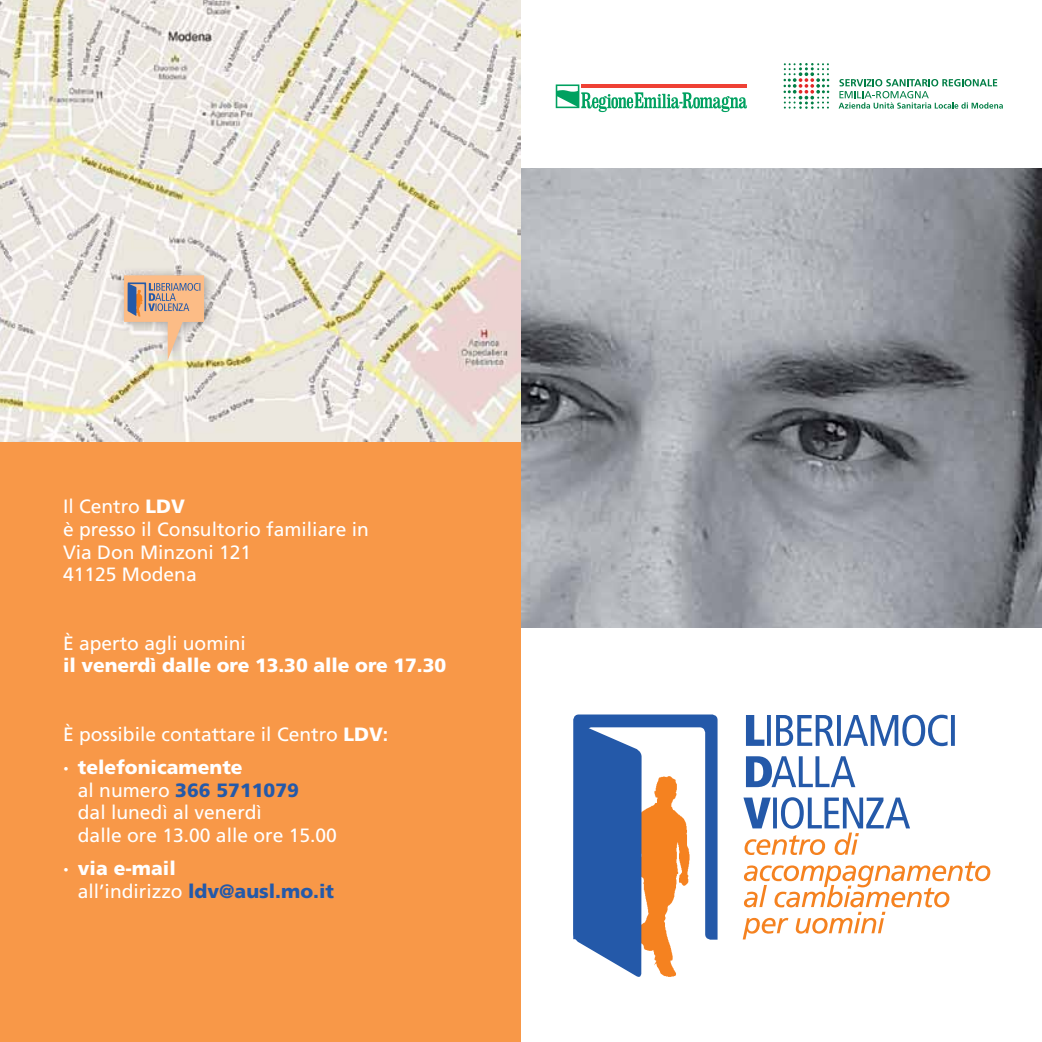
<style>
.page{position:relative;width:1042px;height:1042px;background:#fff}
.page>*{position:absolute;margin:0;border:0;box-sizing:border-box;transform-origin:0 0}
.t1{font:19.25px/22.8px "Frutiger LT Std";color:#fff}
.t2{font:900 19.25px/22.8px "Frutiger LT Std";color:#2459a9}
.t3{font:900 19.25px "Frutiger LT Std";letter-spacing:-.005em;color:#fff}
.s1{font-weight:900}
.s2{font-weight:700}
.s3{font-weight:900;color:#2459a9}
.s4{color:#fff}
.s5{font-weight:400;color:#fff}
</style>
<div class="page">
<img style="left:521px;top:169px;width:521px;height:459px">
<div style="left:0;top:441px;width:521px;height:601px;background:#f89848"></div>
<img style="left:0;top:0;width:521px;height:441px">
<svg style="left:783px;top:63px;width:46px;height:46px"></svg>
<svg style="left:838px;top:79px;width:165px;height:30px"></svg>
<svg style="left:556px;top:84px;width:191px;height:28px"></svg>
<svg style="left:573px;top:714px;width:144px;height:263px"></svg>
<svg style="left:743px;top:861px;width:247px;height:78px"></svg>
<svg style="left:743px;top:797px;width:167px;height:58px"></svg>
<svg style="left:746px;top:756px;width:109px;height:31px"></svg>
<svg style="left:746px;top:715px;width:209px;height:31px"></svg>
<div style="left:115px;top:267px;width:102px;height:103px;background:#000;opacity:.3"></div>
<svg style="left:124px;top:275px;width:80px;height:85px;background:#dabea9"></svg>
<p class="t1" style="left:63px;top:495px;width:307px">Il Centro <span class="s1">LDV<br></span>è presso il Consultorio familiare in<br>Via Don Minzoni 121<br>41125 Modena</p>
<p class="t1" style="left:63px;top:632px;width:184px">È aperto agli uomini</p>
<p class="t3" style="left:63px;top:654px;width:385px">il venerdì dalle ore 13.30 alle ore 17.30</p>
<p class="t1" style="left:63px;top:717px;width:327px;line-height:33.2px">È possibile contattare il Centro <span class="s1">LDV</span><span class="s2">: </span><span class="s1">· telefonicamente</span></p>
<p class="t1" style="left:78px;top:779px;width:260px">al numero <span class="s3">366 5711079<br></span>dal lunedì al venerdì<br>dalle ore 13.00 alle ore 15.00</p>
<p class="t2" style="left:78px;top:857px;width:258px;text-indent:-15px"><span class="s4">· via e-mail<br></span><span class="s5">all’indirizzo</span> ldv@ausl.mo.it</p>
</div>
